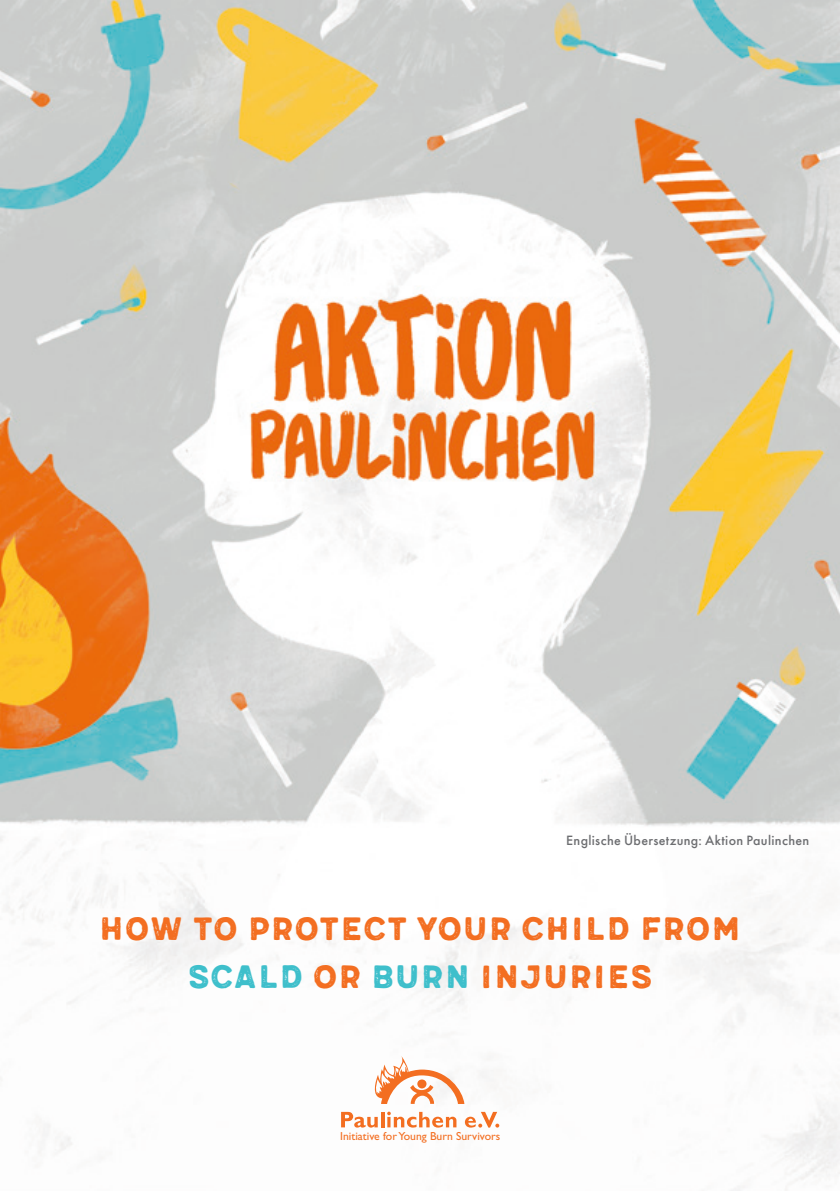
<style>
.page{position:relative;width:840px;height:1191px;background:#fff}
.page>*{position:absolute;margin:0;border:0;box-sizing:border-box;transform-origin:0 0}
.t1{font:40px/48px "Meltow San 300 Rust";color:#f36e21;text-align:center}
.t2{font:500 14px "Futura PT";letter-spacing:.025em;color:#6c6d70}
.t3{font:11.6px "Gill Alt One";color:#f36e21}
.s1{color:#3ebfcb}
</style>
<div class="page">
<img style="left:0;top:0;width:839px;height:1191px">
<svg style="left:370px;top:1056px;width:94px;height:48px"></svg>
<div style="left:417px;top:1079px;width:9px;height:9px;background:#f36e21;border-radius:50%"></div>
<svg style="left:341px;top:1111px;width:36px;height:16px"></svg>
<svg style="left:380px;top:1111px;width:4px;height:16px"></svg>
<svg style="left:387px;top:1111px;width:69px;height:16px"></svg>
<svg style="left:464px;top:1111px;width:35px;height:16px"></svg>
<p class="t2" style="left:566px;top:832px;width:244px">Englische Übersetzung: Aktion Paulinchen</p>
<p class="t1" style="left:98px;top:905px;width:644px">HOW TO PROTECT YOUR CHILD FROM<br><span class="s1">SCALD</span> OR <span class="s1">BURN</span> INJURIES</p>
<p class="t3" style="left:340px;top:1129px;width:161px">Initiative for Young Burn Survivors</p>
</div>
